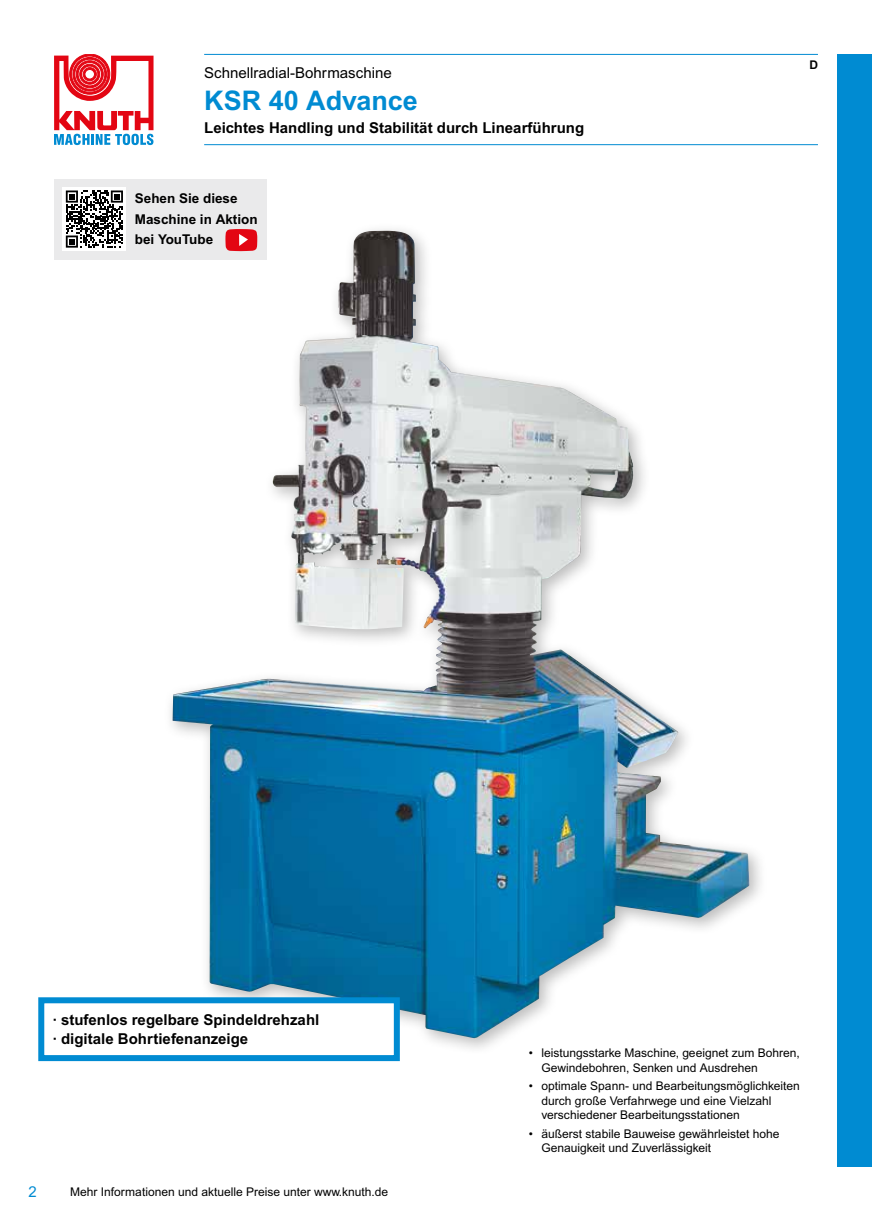
<style>
.page{position:relative;width:872px;height:1221px;background:#fff}
.page>*{position:absolute;margin:0;border:0;box-sizing:border-box;transform-origin:0 0}
.t1{font:700 27px "Arial MT Pro";color:#008bd2}
.t2{font:700 15px/19.5px "Arial MT Pro";color:#000}
.t3{font:15px "Arial MT Pro";color:#000}
.t4{font:15px "Arial MT Pro";color:#008bd2}
.t5{font:700 13.5px/20.2px "Arial MT Pro";color:#000}
.t6{font:12px/14.4px "Arial MT Pro";color:#000}
.t7{font:700 12px "Arial MT Pro";color:#000}
</style>
<div class="page">
<div style="left:838px;top:54px;width:34px;height:1112px;background:#008bd2"></div>
<svg style="left:54px;top:54px;width:99px;height:91px"></svg>
<hr style="left:204px;top:54px;width:614px;height:1px;background:#008bd2">
<hr style="left:204px;top:144px;width:614px;height:1px;background:#008bd2">
<div style="left:163px;top:222px;width:604px;height:834px;background:#000;opacity:.26"></div>
<img style="left:272px;top:231px;width:132px;height:398px">
<div style="left:38px;top:997px;width:362px;height:64px;background:#fff;border:6px solid #008bd2"></div>
<div style="left:54px;top:179px;width:212px;height:80px;background:#eaeaeb"></div>
<svg style="left:225px;top:229px;width:32px;height:22px"></svg>
<div style="left:63px;top:187px;width:63px;height:64px;background:#fff"></div>
<svg style="left:66px;top:190px;width:57px;height:58px"></svg>
<p class="t3" style="left:204px;top:64px;width:189px">Schnellradial-Bohrmaschine</p>
<h1 class="t1" style="left:204px;top:84px;width:215px">KSR 40 Advance</h1>
<p class="t2" style="left:204px;top:119px;width:381px">Leichtes Handling und Stabilität durch Linearführung</p>
<p class="t5" style="left:135px;top:189px;width:124px">Sehen Sie diese<br>Maschine in Aktion bei YouTube</p>
<p class="t7" style="left:809px;top:58px;width:10px">D</p>
<p class="t2" style="left:53px;top:1010px;width:268px">· stufenlos regelbare Spindeldrehzahl · digitale Bohrtiefenanzeige</p>
<p class="t4" style="left:28px;top:1182px;width:10px">2</p>
<p class="t6" style="left:70px;top:1184px;width:319px">Mehr Informationen und aktuelle Preise unter www.knuth.de</p>
<p class="t6" style="left:541px;top:1046px;width:260px;text-indent:-13px">• leistungsstarke Maschine, geeignet zum Bohren,<br>Gewindebohren, Senken und Ausdrehen</p>
<p class="t6" style="left:541px;top:1079px;width:260px;text-indent:-13px">• optimale Spann- und Bearbeitungsmöglichkeiten durch große Verfahrwege und eine Vielzahl verschiedener Bearbeitungsstationen</p>
<p class="t6" style="left:541px;top:1126px;width:240px;text-indent:-13px">• äußerst stabile Bauweise gewährleistet hohe<br>Genauigkeit und Zuverlässigkeit</p>
</div>
